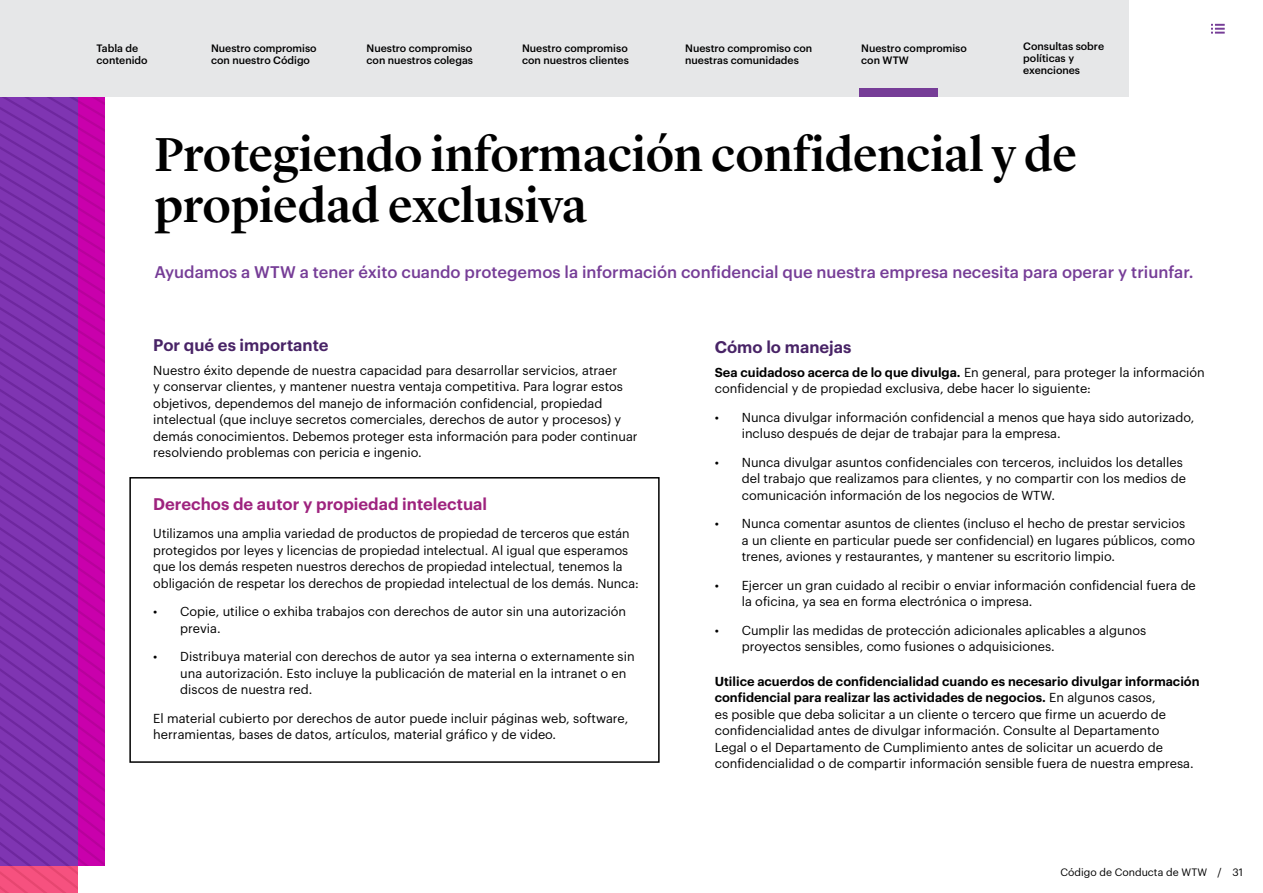
<style>
.page{position:relative;width:1263px;height:893px;background:#fff}
.page>*{position:absolute;margin:0;border:0;box-sizing:border-box;transform-origin:0 0}
.t1{font:500 49.5px/51px "Lyon Display";letter-spacing:-.005em;color:#000}
.t2{font:500 16.5px "Graphik";color:#763d97}
.t3{font:600 16.5px "Graphik";color:#9e237e}
.t4{font:600 16.5px "Graphik";color:#482366}
.t5{font:12.75px/16.5px "Graphik";color:#000}
.t6{font:500 10.5px/12px "Graphik";color:#000}
.t7{font:10.5px "Graphik";color:#000}
.s1{font-weight:600}
</style>
<div class="page">
<svg style="left:0;top:96px;width:105px;height:797px;background:#9029ac"></svg>
<div style="left:129px;top:477px;width:531px;height:286px;border:2px solid #000"></div>
<svg style="left:1211px;top:24px;width:14px;height:10px"></svg>
<div style="left:0;top:0;width:1128px;height:96px;background:#e6e7e8"></div>
<div style="left:859px;top:88px;width:79px;height:8px;background:#763d97"></div>
<p class="t6" style="left:685px;top:41px;width:128px">Nuestro compromiso con nuestras comunidades</p>
<p class="t6" style="left:1023px;top:39px;width:82px">Consultas sobre políticas y exenciones</p>
<p class="t6" style="left:97px;top:41px;width:53px">Tabla de contenido</p>
<p class="t6" style="left:367px;top:41px;width:108px">Nuestro compromiso con nuestros colegas</p>
<p class="t6" style="left:522px;top:41px;width:108px">Nuestro compromiso con nuestros clientes</p>
<p class="t6" style="left:861px;top:41px;width:107px">Nuestro compromiso con WTW</p>
<p class="t6" style="left:211px;top:41px;width:107px">Nuestro compromiso con nuestro Código</p>
<h1 class="t1" style="left:154px;top:125px;width:924px">Protegiendo información confidencial y de propiedad exclusiva</h1>
<p class="t2" style="left:154px;top:260px;width:1041px">Ayudamos a WTW a tener éxito cuando protegemos la información confidencial que nuestra empresa necesita para operar y triunfar.</p>
<p class="t4" style="left:153px;top:333px;width:177px">Por qué es importante</p>
<p class="t5" style="left:153px;top:361px;width:486px">Nuestro éxito depende de nuestra capacidad para desarrollar servicios, atraer<br>y conservar clientes, y mantener nuestra ventaja competitiva. Para lograr estos objetivos, dependemos del manejo de información confidencial, propiedad intelectual (que incluye secretos comerciales, derechos de autor y procesos) y demás conocimientos. Debemos proteger esta información para poder continuar resolviendo problemas con pericia e ingenio.</p>
<p class="t3" style="left:153px;top:491px;width:335px">Derechos de autor y propiedad intelectual</p>
<p class="t5" style="left:153px;top:524px;width:487px">Utilizamos una amplia variedad de productos de propiedad de terceros que están protegidos por leyes y licencias de propiedad intelectual. Al igual que esperamos que los demás respeten nuestros derechos de propiedad intelectual, tenemos la obligación de respetar los derechos de propiedad intelectual de los demás. Nunca:</p>
<p class="t5" style="left:180px;top:602px;width:447px;text-indent:-27px">• Copie, utilice o exhiba trabajos con derechos de autor sin una autorización previa.</p>
<p class="t5" style="left:180px;top:647px;width:456px;text-indent:-27px">• Distribuya material con derechos de autor ya sea interna o externamente sin una autorización. Esto incluye la publicación de material en la intranet o en discos de nuestra red.</p>
<p class="t5" style="left:153px;top:709px;width:476px">El material cubierto por derechos de autor puede incluir páginas web, software, herramientas, bases de datos, artículos, material gráfico y de video.</p>
<p class="t4" style="left:715px;top:335px;width:138px">Cómo lo manejas</p>
<p class="t5" style="left:715px;top:363px;width:492px"><span class="s1">Sea cuidadoso acerca de lo que divulga.</span> En general, para proteger la información confidencial y de propiedad exclusiva, debe hacer lo siguiente:</p>
<p class="t5" style="left:742px;top:408px;width:454px;text-indent:-27px">• Nunca divulgar información confidencial a menos que haya sido autorizado, incluso después de dejar de trabajar para la empresa.</p>
<p class="t5" style="left:742px;top:453px;width:446px;text-indent:-27px">• Nunca divulgar asuntos confidenciales con terceros, incluidos los detalles del trabajo que realizamos para clientes, y no compartir con los medios de comunicación información de los negocios de WTW.</p>
<p class="t5" style="left:742px;top:514px;width:455px;text-indent:-27px">• Nunca comentar asuntos de clientes (incluso el hecho de prestar servicios a un cliente en particular puede ser confidencial) en lugares públicos, como trenes, aviones y restaurantes, y mantener su escritorio limpio.</p>
<p class="t5" style="left:742px;top:576px;width:456px;text-indent:-27px">• Ejercer un gran cuidado al recibir o enviar información confidencial fuera de la oficina, ya sea en forma electrónica o impresa.</p>
<p class="t5" style="left:742px;top:621px;width:406px;text-indent:-27px">• Cumplir las medidas de protección adicionales aplicables a algunos proyectos sensibles, como fusiones o adquisiciones.</p>
<p class="t5" style="left:715px;top:672px;width:486px"><span class="s1">Utilice acuerdos de confidencialidad cuando es necesario divulgar información confidencial para realizar las actividades de negocios.</span> En algunos casos,<br>es posible que deba solicitar a un cliente o tercero que firme un acuerdo de confidencialidad antes de divulgar información. Consulte al Departamento<br>Legal o el Departamento de Cumplimiento antes de solicitar un acuerdo de confidencialidad o de compartir información sensible fuera de nuestra empresa.</p>
<p class="t7" style="left:1060px;top:864px;width:184px">Código de Conducta de WTW / 31</p>
</div>
